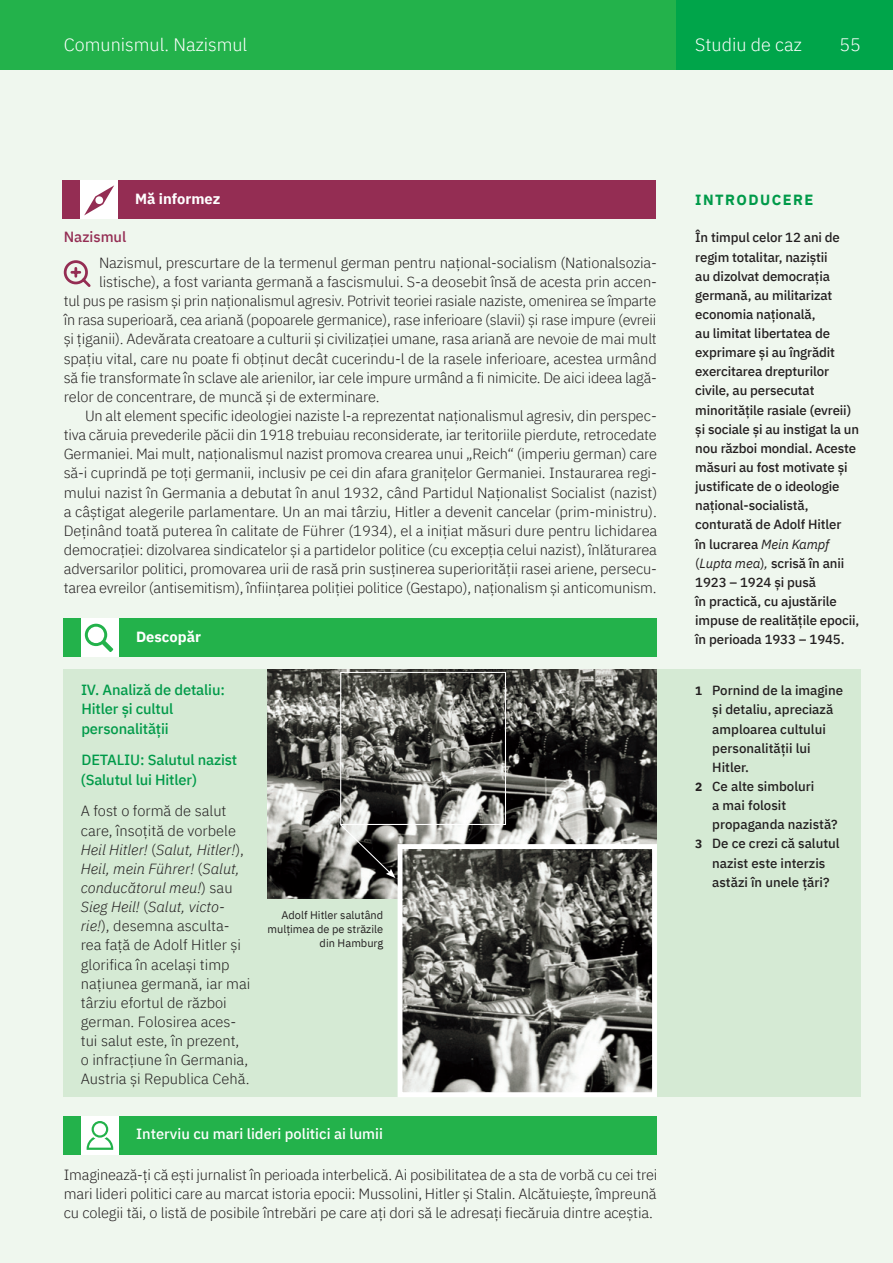
<style>
.page{position:relative;width:893px;height:1263px;background:#fff}
.page>*{position:absolute;margin:0;border:0;box-sizing:border-box;transform-origin:0 0}
.t1{font:300 18px "IBM Plex Sans";color:#fff}
.body_light_justified{font:300 14.7px/19.2px "IBM Plex Sans";letter-spacing:-.01em;color:#231f20}
.IntertitluSTUDIU_Sur{font:500 14.7px/19.2px "IBM Plex Sans";letter-spacing:-.01em;color:#009a49}
.body_regular_-baseli{font:500 14.7px "IBM Plex Sans";color:#fff}
.body_regular_-baseli-2{font:700 14.7px "IBM Plex Sans";color:#fff}
.body_bold_-baseline{font:700 14.7px "IBM Plex Sans";letter-spacing:.1em;color:#009a49}
.Intertitlu_Studiu{font:500 14.7px "IBM Plex Sans";color:#942d53}
.side_light{font:500 13.2px/19.2px "IBM Plex Sans";letter-spacing:-.01em;color:#231f20}
.notes_regular_left{font:10.95px/14.4px "IBM Plex Sans";color:#231f20;text-align:right}
.s1{font-style:italic}
.s2{font-weight:400;font-style:italic}
.s3{font-weight:400}
.s4{font-weight:700;font-size:12px}
</style>
<div class="page">
<div style="left:0;top:0;width:893px;height:70px;background:#23b24b"></div>
<div style="left:676px;top:0;width:217px;height:70px;background:#00a54a"></div>
<div style="left:0;top:70px;width:893px;height:1193px;background:#eff7ee"></div>
<div style="left:64px;top:669px;width:797px;height:428px;background:#d5ead4"></div>
<div style="left:119px;top:1116px;width:538px;height:38px;background:#23b24b"></div>
<div style="left:81px;top:1116px;width:38px;height:38px;background:#fff"></div>
<svg style="left:87px;top:1121px;width:26px;height:29px"></svg>
<div style="left:64px;top:1116px;width:17px;height:38px;background:#23b24b"></div>
<svg style="left:63px;top:260px;width:28px;height:27px"></svg>
<img style="left:268px;top:669px;width:389px;height:229px">
<img style="left:404px;top:850px;width:247px;height:241px">
<div style="left:398px;top:844px;width:259px;height:253px;border:5px solid #fff"></div>
<div style="left:340px;top:672px;width:166px;height:153px;border:1px solid #fff"></div>
<svg style="left:339px;top:823px;width:56px;height:55px;background:#757572"></svg>
<div style="left:119px;top:619px;width:538px;height:38px;background:#23b24b"></div>
<div style="left:81px;top:619px;width:38px;height:38px;background:#fff"></div>
<svg style="left:85px;top:624px;width:28px;height:28px"></svg>
<div style="left:64px;top:619px;width:17px;height:38px;background:#23b24b"></div>
<div style="left:80px;top:181px;width:38px;height:38px;background:#fff"></div>
<div style="left:84px;top:181px;width:572px;height:38px;background:#942d53"></div>
<div style="left:63px;top:181px;width:17px;height:38px;background:#942d53"></div>
<p class="t1" style="left:64px;top:31px;width:185px">Comunismul. Nazismul</p>
<p class="t1" style="left:695px;top:31px;width:108px">Studiu de caz</p>
<p class="t1" style="left:839px;top:31px;width:23px">55</p>
<p class="body_regular_-baseli-2" style="left:135px;top:187px;width:87px">Mă informez</p>
<p class="Intertitlu_Studiu" style="left:64px;top:226px;width:64px">Nazismul</p>
<p class="body_light_justified" style="left:99px;top:252px;width:559px">Nazismul, prescurtare de la termenul german pentru național-socialism (Nationalsozia‑</p>
<p class="body_light_justified" style="left:99px;top:271px;width:559px">listische), a fost varianta germană a fascismului. S‑a deosebit însă de acesta prin accen‑</p>
<p class="body_light_justified" style="left:64px;top:290px;width:594px">tul pus pe rasism și prin naționalismul agresiv. Potrivit teoriei rasiale naziste, omenirea se împarte</p>
<p class="body_light_justified" style="left:64px;top:309px;width:594px">în rasa superioară, cea ariană (popoarele germanice), rase inferioare (slavii) și rase impure (evreii</p>
<p class="body_light_justified" style="left:64px;top:328px;width:595px">și țiganii). Adevărata creatoare a culturii și civilizației umane, rasa ariană are nevoie de mai mult</p>
<p class="body_light_justified" style="left:64px;top:348px;width:594px">spațiu vital, care nu poate fi obținut decât cucerindu‑l de la rasele inferioare, acestea urmând</p>
<p class="body_light_justified" style="left:64px;top:367px;width:595px">să fie transformate în sclave ale arienilor, iar cele impure urmând a fi nimicite. De aici ideea lagă‑</p>
<p class="body_light_justified" style="left:64px;top:386px;width:317px">relor de concentrare, de muncă și de exterminare.</p>
<p class="body_light_justified" style="left:64px;top:405px;width:595px;text-indent:21px">Un alt element specific ideologiei naziste l‑a reprezentat naționalismul agresiv, din perspec‑ tiva căruia prevederile păcii din 1918 trebuiau reconsiderate, iar teritoriile pierdute, retrocedate Germaniei. Mai mult, naționalismul nazist promova crearea unui „Reich“ (imperiu german) care să‑i cuprindă pe toți germanii, inclusiv pe cei din afara granițelor Germaniei. Instaurarea regi&shy;mului nazist în Germania a debutat în anul 1932, când Partidul Naționalist Socialist (nazist) a câștigat alegerile parlamentare. Un an mai târziu, Hitler a devenit cancelar (prim‑ministru).<br>Deținând toată puterea în calitate de Führer (1934), el a inițiat măsuri dure pentru lichidarea democrației: dizolvarea sindicatelor și a partidelor politice (cu excepția celui nazist), înlăturarea adversarilor politici, promovarea urii de rasă prin susținerea superiorității rasei ariene, persecu‑ tarea evreilor (antisemitism), înființarea poliției politice (Gestapo), naționalism și anticomunism.</p>
<p class="body_regular_-baseli-2" style="left:136px;top:625px;width:66px">Descopăr</p>
<p class="IntertitluSTUDIU_Sur" style="left:81px;top:679px;width:145px">IV. Analiză de detaliu:<br>Hitler și cultul personalității</p>
<p class="IntertitluSTUDIU_Sur" style="left:81px;top:749px;width:158px">DETALIU: Salutul nazist (Salutul lui Hitler)</p>
<p class="body_light_justified" style="left:81px;top:800px;width:171px">A fost o formă de salut care, însoțită de vorbele<br><span class="s1">Heil Hitler!</span> (<span class="s1">Salut, Hitler!</span>),<br><span class="s1">Heil, mein Führer!</span> (<span class="s1">Salut, conducătorul meu!</span>) sau<br><span class="s1">Sieg Heil!</span> (<span class="s1">Salut, victo‑ rie!</span>), desemna asculta‑ rea față de Adolf Hitler și glorifica în același timp națiunea germană, iar mai târziu efortul de război german. Folosirea aces‑ tui salut este, în prezent, o infracțiune în Germania,<br>Austria și Republica Cehă.</p>
<p class="notes_regular_left" style="left:268px;top:906px;width:117px">Adolf Hitler salutând mulțimea de pe străzile din Hamburg</p>
<p class="body_regular_-baseli" style="left:136px;top:1122px;width:248px">Interviu cu mari lideri politici ai lumii</p>
<p class="body_light_justified" style="left:64px;top:1164px;width:595px;text-align:justify">Imaginează‑ți că ești jurnalist în perioada interbelică. Ai posibilitatea de a sta de vorbă cu cei trei mari lideri politici care au marcat istoria epocii: Mussolini, Hitler și Stalin. Alcătuiește, împreună cu colegii tăi, o listă de posibile întrebări pe care ați dori să le adresați fiecăruia dintre aceștia.</p>
<p class="body_bold_-baseline" style="left:695px;top:188px;width:120px">INTRODUCERE</p>
<p class="side_light" style="left:695px;top:227px;width:166px">În timpul celor 12 ani de regim totalitar, naziștii<br>au dizolvat democrația germană, au militarizat economia națională,<br>au limitat libertatea de exprimare și au îngrădit exercitarea drepturilor civile, au persecutat minoritățile rasiale (evreii) și sociale și au instigat la un nou război mondial. Aceste măsuri au fost motivate și justificate de o ideologie național‑socialistă, conturată de Adolf Hitler<br>în lucrarea <span class="s2">Mein Kampf </span><span class="s3">(</span><span class="s2">Lupta mea</span><span class="s3">)</span><span class="s2">,</span> scrisă în anii<br>1923 – 1924 și pusă<br>în practică, cu ajustările impuse de realitățile epocii, în perioada 1933 – 1945.</p>
<p class="side_light" style="left:712px;top:680px;width:132px;text-indent:-17px"><span class="s4">1</span> Pornind de la imagine și detaliu, apreciază amploarea cultului personalității lui<br>Hitler.</p>
<p class="side_light" style="left:712px;top:775px;width:127px;text-indent:-17px"><span class="s4">2</span> Ce alte simboluri<br>a mai folosit propaganda nazistă?</p>
<p class="side_light" style="left:695px;top:833px;width:146px;text-align:center"><span class="s4">3</span> De ce crezi că salutul nazist este interzis astăzi în unele țări?</p>
</div>
